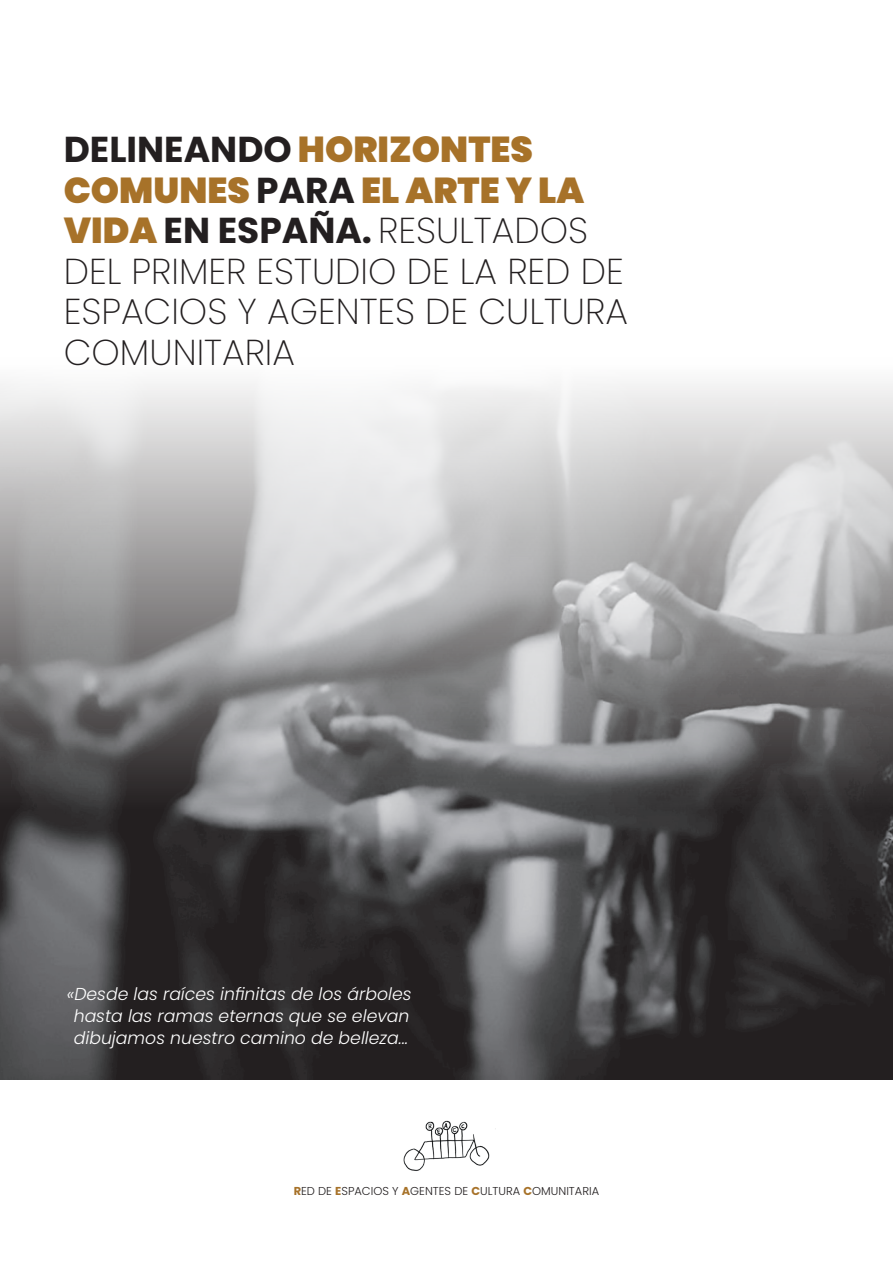
<style>
.page{position:relative;width:893px;height:1263px;background:#fff}
.page>*{position:absolute;margin:0;border:0;box-sizing:border-box;transform-origin:0 0}
.t1{font:200 36px/40.5px "Poppins";color:#231f20}
.t2{font:italic 300 17.25px/21.8px "Poppins";color:#fff;text-align:center}
.t3{font:300 11.55px "Poppins";color:#231f20}
.s1{font-weight:700}
.s2{font-weight:900;color:#a77229}
.s3{font-weight:700;color:#a77229}
</style>
<div class="page">
<img style="left:403px;top:1120px;width:93px;height:51px">
<img style="left:0;top:383px;width:893px;height:696px">
<p class="t1" style="left:64px;top:130px;width:566px"><span class="s1">DELINEANDO</span> <span class="s2">HORIZONTES<br>COMUNES</span> <span class="s1">PARA</span> <span class="s2">EL ARTE Y LA<br>VIDA</span> <span class="s1">EN ESPAÑA.</span> RESULTADOS<br>DEL PRIMER ESTUDIO DE LA RED DE<br>ESPACIOS Y AGENTES DE CULTURA<br>COMUNITARIA</p>
<p class="t2" style="left:67px;top:983px;width:346px">«Desde las raíces infinitas de los árboles hasta las ramas eternas que se elevan dibujamos nuestro camino de belleza...</p>
<p class="t3" style="left:294px;top:1184px;width:307px"><span class="s3">R</span>ED DE <span class="s3">E</span>SPACIOS Y <span class="s3">A</span>GENTES DE <span class="s3">C</span>ULTURA <span class="s3">C</span>OMUNITARIA</p>
</div>
